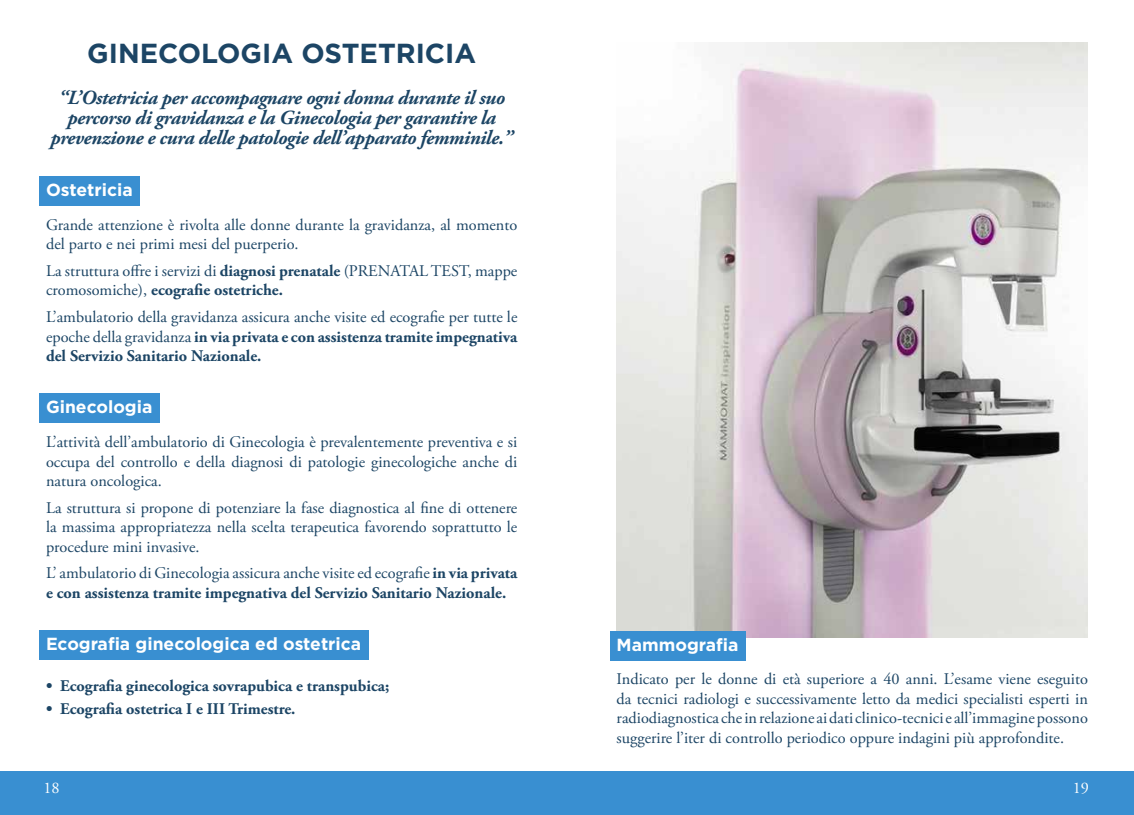
<style>
.page{position:relative;width:1134px;height:815px;background:#fff}
.page>*{position:absolute;margin:0;border:0;box-sizing:border-box;transform-origin:0 0}
.t1{font:700 27.5px "Gotham";color:#1c4565}
.t2{font:italic 700 20px/20px "Adobe Garamond Pro";letter-spacing:-.02em;color:#1c4565;text-align:center}
.t3{font:700 17.5px "Gotham";color:#fff}
.t4{font:16.25px/19.5px "Adobe Garamond Pro";color:#1c4565;text-align:justify}
.t5{font:700 16.25px/19.5px "Adobe Garamond Pro";color:#1c4565}
.t6{font:16.25px "Adobe Garamond Pro";color:#fff}
.s1{font-weight:700}
.s2{font-weight:400}
</style>
<div class="page">
<img style="left:617px;top:43px;width:471px;height:595px">
<div style="left:567px;top:771px;width:567px;height:44px;background:#398fd1"></div>
<div style="left:0;top:771px;width:567px;height:44px;background:#398fd1"></div>
<div style="left:609px;top:631px;width:136px;height:29px;background:#398fd1"></div>
<div style="left:39px;top:176px;width:101px;height:30px;background:#398fd1"></div>
<div style="left:39px;top:393px;width:120px;height:30px;background:#398fd1"></div>
<div style="left:39px;top:630px;width:329px;height:30px;background:#398fd1"></div>
<h1 class="t1" style="left:87px;top:35px;width:391px">GINECOLOGIA OSTETRICIA</h1>
<p class="t2" style="left:50px;top:88px;width:464px">“L’Ostetricia per accompagnare ogni donna durante il suo percorso di gravidanza e la Ginecologia per garantire la prevenzione e cura delle patologie dell’apparato femminile.”</p>
<p class="t3" style="left:46px;top:178px;width:88px">Ostetricia</p>
<p class="t4" style="left:46px;top:216px;width:473px">Grande attenzione è rivolta alle donne durante la gravidanza, al momento del parto e nei primi mesi del puerperio.</p>
<p class="t4" style="left:46px;top:262px;width:473px">La struttura offre i servizi di <span class="s1">diagnosi prenatale</span> (PRENATAL TEST, mappe cromosomiche), <span class="s1">ecografie ostetriche.</span></p>
<p class="t4" style="left:46px;top:308px;width:473px">L’ambulatorio della gravidanza assicura anche visite ed ecografie per tutte le epoche della gravidanza <span class="s1">in via privata e con assistenza tramite impegnativa del Servizio Sanitario Nazionale.</span></p>
<p class="t3" style="left:46px;top:396px;width:108px">Ginecologia</p>
<p class="t4" style="left:46px;top:433px;width:473px">L’attività dell’ambulatorio di Ginecologia è prevalentemente preventiva e si occupa del controllo e della diagnosi di patologie ginecologiche anche di natura oncologica.</p>
<p class="t4" style="left:46px;top:498px;width:473px">La struttura si propone di potenziare la fase diagnostica al fine di ottenere la massima appropriatezza nella scelta terapeutica favorendo soprattutto le procedure mini invasive.</p>
<p class="t5" style="left:46px;top:564px;width:473px"><span class="s2">L’ ambulatorio di Ginecologia assicura anche visite ed ecografie</span> in via privata e con assistenza tramite impegnativa del Servizio Sanitario Nazionale.</p>
<p class="t3" style="left:46px;top:632px;width:317px">Ecografia ginecologica ed ostetrica</p>
<p class="t5" style="left:46px;top:676px;width:345px">• Ecografia ginecologica sovrapubica e transpubica;</p>
<p class="t5" style="left:46px;top:699px;width:251px">• Ecografia ostetrica I e III Trimestre.</p>
<p class="t3" style="left:617px;top:633px;width:123px">Mammografia</p>
<p class="t4" style="left:617px;top:670px;width:473px">Indicato per le donne di età superiore a 40 anni. L’esame viene eseguito da tecnici radiologi e successivamente letto da medici specialisti esperti in radiodiagnostica che in relazione ai dati clinico-tecnici e all’immagine possono suggerire l’iter di controllo periodico oppure indagini più approfondite.</p>
<p class="t6" style="left:43px;top:778px;width:18px">18</p>
<p class="t6" style="left:1073px;top:778px;width:18px">19</p>
</div>
